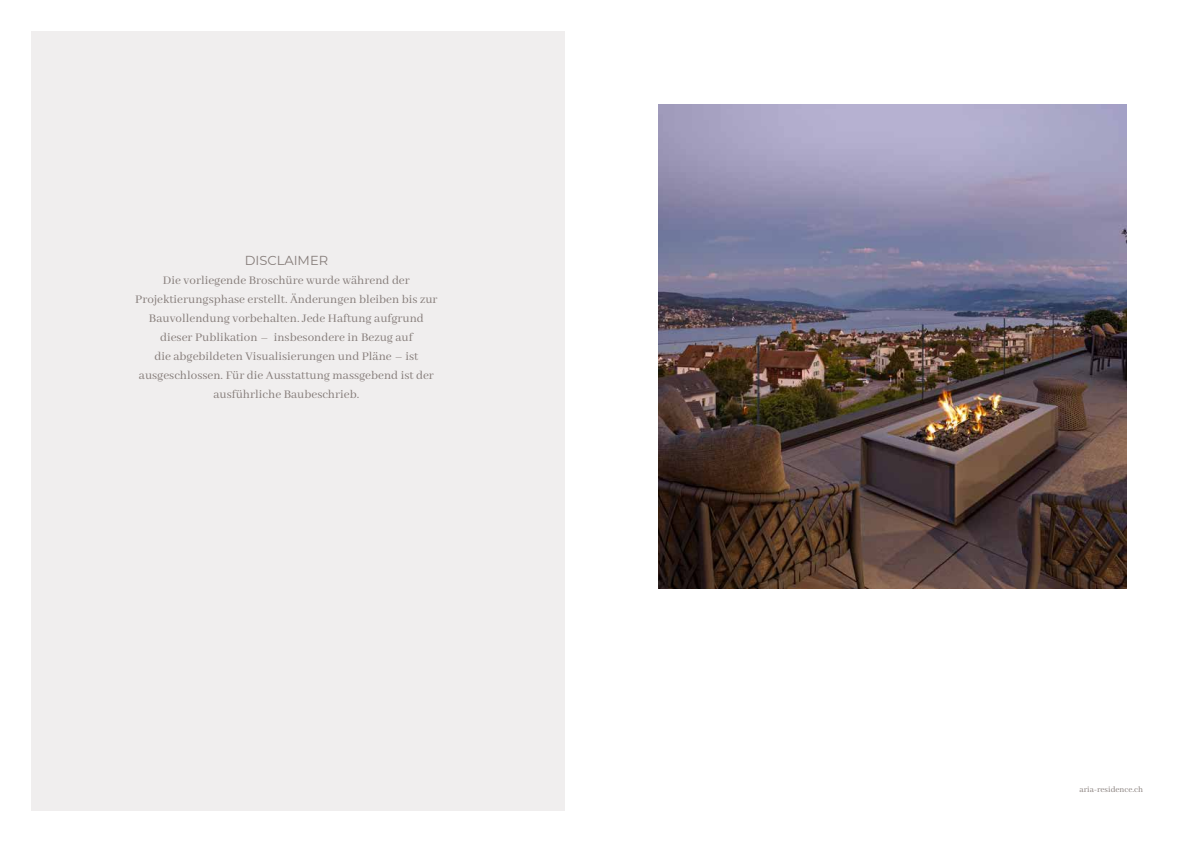
<style>
.page{position:relative;width:1191px;height:842px;background:#fff}
.page>*{position:absolute;margin:0;border:0;box-sizing:border-box;transform-origin:0 0}
.t1{font:13px/19px "Abhaya Libre";color:#857c79;text-align:center}
.t2{font:13px "Montserrat";color:#857c79}
.t3{font:9px "Abhaya Libre";color:#857c79}
</style>
<div class="page">
<div style="left:31px;top:31px;width:533px;height:780px;background:#f0eeee"></div>
<img style="left:659px;top:104px;width:467px;height:484px">
<p class="t2" style="left:245px;top:251px;width:85px">DISCLAIMER</p>
<p class="t1" style="left:135px;top:271px;width:304px">Die vorliegende Broschüre wurde während der Projektierungsphase erstellt. Änderungen bleiben bis zur Bauvollendung vorbehalten. Jede Haftung aufgrund dieser Publikation – insbesondere in Bezug auf<br>die abgebildeten Visualisierungen und Pläne – ist ausgeschlossen. Für die Ausstattung massgebend ist der ausführliche Baubeschrieb.</p>
<p class="t3" style="left:1079px;top:784px;width:65px">aria-residence.ch</p>
</div>
